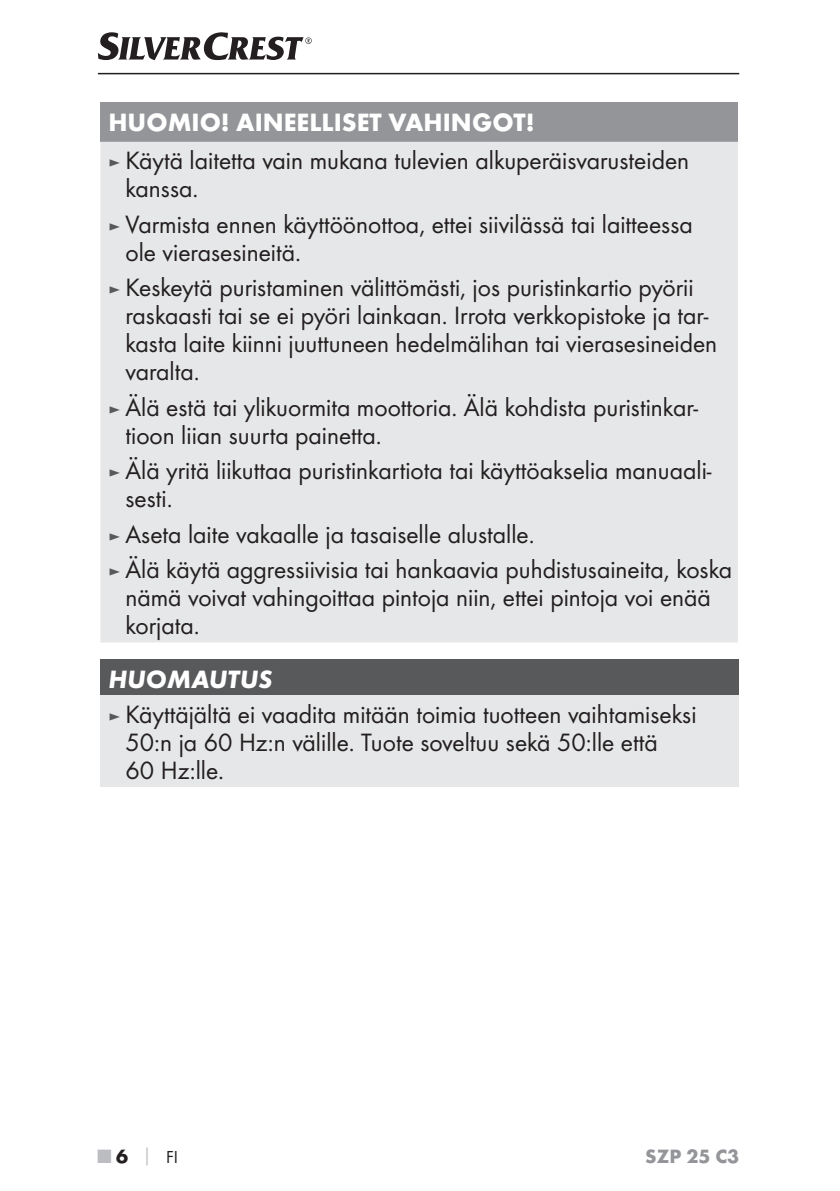
<style>
.page{position:relative;width:840px;height:1191px;background:#fff}
.page>*{position:absolute;margin:0;border:0;box-sizing:border-box;transform-origin:0 0}
.t1{font:26px/28px "Futura Boo";color:#231f20}
.t2{font:700 26px "Futura";color:#fff}
.t3{font:italic 700 26px "Futura";color:#fff}
.t4{font:700 20px "Futura";color:#939598}
.t5{font:18px "Futura Boo";color:#231f20}
.s1{font-size:18px;color:#58595b}
.s2{font-family:"Futura";font-weight:700;font-size:20px;color:#bbbdc0}
.s3{font-family:"Futura";font-weight:700;font-size:20px}
.s4{font-family:"Futura";font-weight:700;color:#bbbdc0}
</style>
<div class="page">
<hr style="left:98px;top:73px;width:640px;height:1px;background:#231f20">
<svg style="left:98px;top:32px;width:213px;height:28px"></svg>
<div style="left:100px;top:102px;width:637px;height:40px;background:#939598"></div>
<div style="left:100px;top:142px;width:637px;height:500px;background:#e6e7e8"></div>
<div style="left:100px;top:659px;width:638px;height:36px;background:#58595b"></div>
<div style="left:100px;top:695px;width:638px;height:92px;background:#e6e7e8"></div>
<p class="t2" style="left:108px;top:112px;width:427px">HUOMIO! AINEELLISET VAHINGOT!</p>
<p class="t1" style="left:125px;top:148px;width:565px;text-indent:-17px"><span class="s1">►</span> Käytä laitetta vain mukana tulevien alkuperäisvarusteiden kanssa.</p>
<p class="t1" style="left:125px;top:211px;width:568px;text-indent:-17px"><span class="s1">►</span> Varmista ennen käyttöönottoa, ettei siivilässä tai laitteessa ole vierasesineitä.</p>
<p class="t1" style="left:125px;top:275px;width:593px;text-indent:-17px"><span class="s1">►</span> Keskeytä puristaminen välittömästi, jos puristinkartio pyörii raskaasti tai se ei pyöri lainkaan. Irrota verkkopistoke ja tar&shy;kasta laite kiinni juuttuneen hedelmälihan tai vierasesineiden varalta.</p>
<p class="t1" style="left:125px;top:394px;width:574px;text-indent:-17px"><span class="s1">►</span> Älä estä tai ylikuormita moottoria. Älä kohdista puristinkar&shy;tioon liian suurta painetta.</p>
<p class="t1" style="left:125px;top:458px;width:587px;text-indent:-17px"><span class="s1">►</span> Älä yritä liikuttaa puristinkartiota tai käyttöakselia manuaali&shy;sesti.</p>
<p class="t1" style="left:108px;top:518px;width:625px;line-height:35.6px"><span class="s1">►</span> Aseta laite vakaalle ja tasaiselle alustalle.<br><span class="s1">►</span> Älä käytä aggressiivisia tai hankaavia puhdistusaineita, koska</p>
<p class="t1" style="left:125px;top:585px;width:586px">nämä voivat vahingoittaa pintoja niin, ettei pintoja voi enää korjata.</p>
<p class="t3" style="left:108px;top:670px;width:165px">HUOMAUTUS</p>
<p class="t1" style="left:125px;top:702px;width:572px;text-indent:-17px"><span class="s1">►</span> Käyttäjältä ei vaadita mitään toimia tuotteen vaihtamiseksi<br>50:n ja 60 Hz:n välille. Tuote soveltuu sekä 50:lle että<br>60 Hz:lle.</p>
<p class="t5" style="left:98px;top:1148px;width:82px"><span class="s2">■</span> <span class="s3">6</span> <span class="s4">│</span> FI</p>
<p class="t4" style="left:645px;top:1148px;width:95px">SZP 25 C3</p>
</div>
